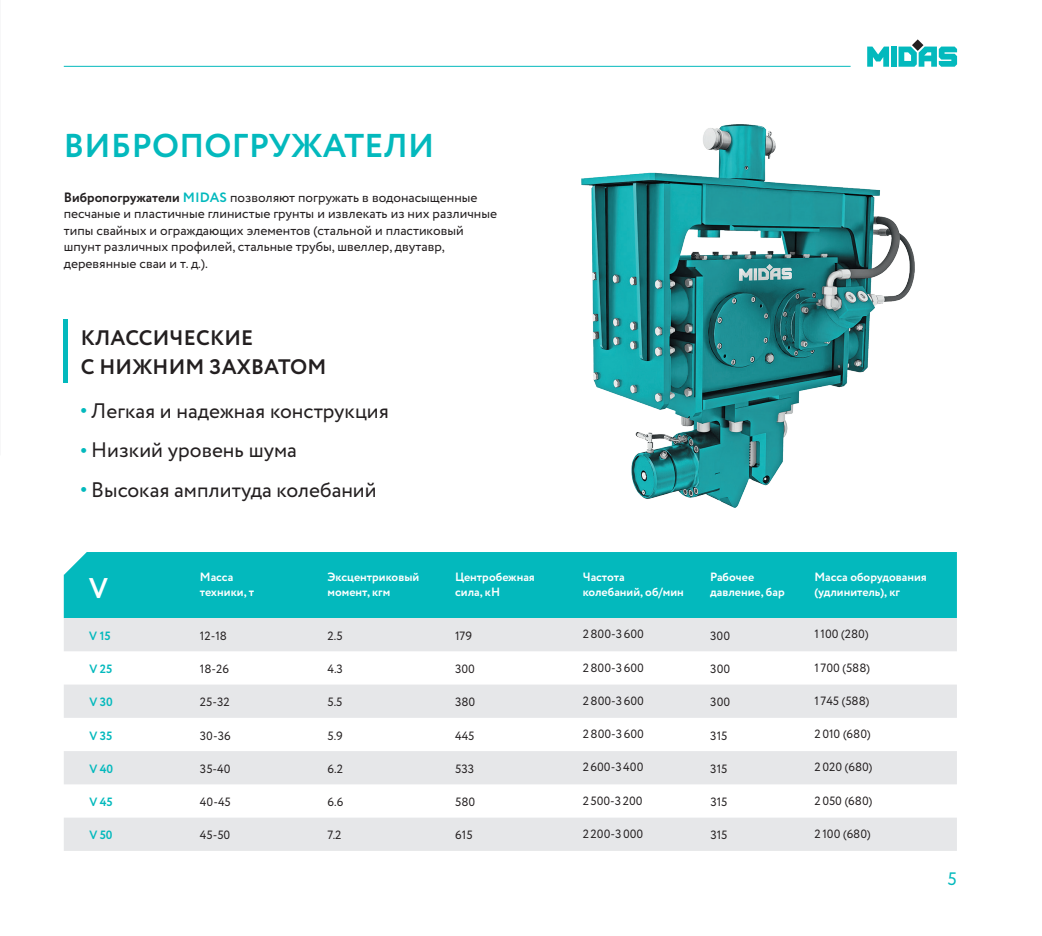
<style>
.page{position:relative;width:1042px;height:936px;background:#fff}
.page>*{position:absolute;margin:0;border:0;box-sizing:border-box;transform-origin:0 0}
.t1{font:700 33px "Circe";letter-spacing:.01em;color:#03b9bd}
.t2{font:700 28.5px "Circe";color:#fff}
.t3{font:21px "Circe";color:#231f20}
.t4{font:700 21px/28.8px "Circe";letter-spacing:.01em;color:#231f20}
.t5{font:18px "Circe";color:#03b9bd}
.t6{font:13.5px/16.5px "Circe";color:#231f20}
.t7{font:12px "Circe";color:#231f20}
.t8{font:700 12px/14.4px "Circe";color:#fff}
.t9{font:700 12px "Circe";color:#03b9bd}
.s1{font-weight:700}
.s2{font-weight:700;color:#03b9bd}
</style>
<div class="page">
<hr style="left:0;top:0;width:1px;height:455px;background:#e6e7e9">
<img style="left:581px;top:125px;width:334px;height:382px">
<div style="left:64px;top:552px;width:893px;height:66px;background:#03b9bd"></div>
<svg style="left:64px;top:618px;width:893px;height:232px;fill:#e6e7e9"></svg>
<svg style="left:63px;top:552px;width:24px;height:23px"></svg>
<hr style="left:64px;top:319px;width:4px;height:64px;background:#03b9bd">
<hr style="left:64px;top:66px;width:786px;height:1px;background:#03b9bd">
<svg style="left:867px;top:47px;width:22px;height:20px"></svg>
<div style="left:891px;top:47px;width:5px;height:20px;background:#03b9bd"></div>
<svg style="left:898px;top:39px;width:59px;height:28px"></svg>
<h1 class="t1" style="left:64px;top:124px;width:372px">ВИБРОПОГРУЖАТЕЛИ</h1>
<p class="t6" style="left:64px;top:189px;width:435px"><span class="s1">Вибропогружатели</span> <span class="s2">MIDAS</span> позволяют погружать в водонасыщенные песчаные и пластичные глинистые грунты и извлекать из них различные типы свайных и ограждающих элементов (стальной и пластиковый шпунт различных профилей, стальные трубы, швеллер, двутавр, деревянные сваи и т. д.).</p>
<h3 class="t4" style="left:81px;top:324px;width:247px">КЛАССИЧЕСКИЕ<br>С НИЖНИМ ЗАХВАТОМ</h3>
<h3 class="t3" style="left:81px;top:396px;width:309px"><span class="s2">•</span> Легкая и надежная конструкция</h3>
<h3 class="t3" style="left:81px;top:436px;width:218px"><span class="s2">•</span> Низкий уровень шума</h3>
<h3 class="t3" style="left:81px;top:475px;width:297px"><span class="s2">•</span> Высокая амплитуда колебаний</h3>
<h2 class="t2" style="left:89px;top:569px;width:20px">V</h2>
<p class="t8" style="left:200px;top:570px;width:56px">Масса техники, т</p>
<p class="t8" style="left:327px;top:570px;width:93px">Эксцентриковый момент, кгм</p>
<p class="t8" style="left:455px;top:570px;width:81px">Центробежная сила, кН</p>
<p class="t8" style="left:583px;top:570px;width:103px">Частота колебаний, об/мин</p>
<p class="t8" style="left:710px;top:570px;width:76px">Рабочее давление, бар</p>
<p class="t8" style="left:814px;top:570px;width:114px">Масса оборудования (удлинитель), кг</p>
<p class="t9" style="left:89px;top:627px;width:23px">V 15</p>
<p class="t7" style="left:200px;top:627px;width:29px">12-18</p>
<p class="t7" style="left:327px;top:627px;width:17px">2.5</p>
<p class="t7" style="left:455px;top:627px;width:18px">179</p>
<p class="t7" style="left:583px;top:626px;width:63px">2800-3600</p>
<p class="t7" style="left:710px;top:627px;width:21px">300</p>
<p class="t7" style="left:814px;top:626px;width:56px">1100 (280)</p>
<p class="t9" style="left:89px;top:660px;width:24px">V 25</p>
<p class="t7" style="left:200px;top:661px;width:31px">18-26</p>
<p class="t7" style="left:327px;top:661px;width:17px">4.3</p>
<p class="t7" style="left:455px;top:661px;width:21px">300</p>
<p class="t7" style="left:583px;top:659px;width:63px">2800-3600</p>
<p class="t7" style="left:710px;top:661px;width:21px">300</p>
<p class="t7" style="left:814px;top:659px;width:57px">1 700 (588)</p>
<p class="t9" style="left:89px;top:694px;width:25px">V 30</p>
<p class="t7" style="left:200px;top:694px;width:31px">25-32</p>
<p class="t7" style="left:327px;top:694px;width:16px">5.5</p>
<p class="t7" style="left:455px;top:694px;width:22px">380</p>
<p class="t7" style="left:583px;top:692px;width:63px">2800-3600</p>
<p class="t7" style="left:710px;top:694px;width:21px">300</p>
<p class="t7" style="left:814px;top:692px;width:56px">1 745 (588)</p>
<p class="t9" style="left:89px;top:727px;width:24px">V 35</p>
<p class="t7" style="left:200px;top:727px;width:32px">30-36</p>
<p class="t7" style="left:327px;top:727px;width:17px">5.9</p>
<p class="t7" style="left:455px;top:727px;width:21px">445</p>
<p class="t7" style="left:583px;top:726px;width:63px">2800-3600</p>
<p class="t7" style="left:710px;top:727px;width:19px">315</p>
<p class="t7" style="left:814px;top:726px;width:58px">2010 (680)</p>
<p class="t9" style="left:89px;top:760px;width:25px">V 40</p>
<p class="t7" style="left:200px;top:760px;width:32px">35-40</p>
<p class="t7" style="left:327px;top:760px;width:17px">6.2</p>
<p class="t7" style="left:455px;top:760px;width:20px">533</p>
<p class="t7" style="left:583px;top:759px;width:62px">2600-3400</p>
<p class="t7" style="left:710px;top:760px;width:19px">315</p>
<p class="t7" style="left:814px;top:759px;width:59px">2020 (680)</p>
<p class="t9" style="left:89px;top:793px;width:25px">V 45</p>
<p class="t7" style="left:200px;top:794px;width:32px">40-45</p>
<p class="t7" style="left:327px;top:794px;width:17px">6.6</p>
<p class="t7" style="left:455px;top:794px;width:22px">580</p>
<p class="t7" style="left:583px;top:792px;width:61px">2500-3200</p>
<p class="t7" style="left:710px;top:794px;width:19px">315</p>
<p class="t7" style="left:814px;top:792px;width:59px">2050 (680)</p>
<p class="t9" style="left:89px;top:827px;width:25px">V 50</p>
<p class="t7" style="left:200px;top:827px;width:32px">45-50</p>
<p class="t7" style="left:327px;top:827px;width:15px">7.2</p>
<p class="t7" style="left:455px;top:827px;width:19px">615</p>
<p class="t7" style="left:583px;top:825px;width:62px">2200-3000</p>
<p class="t7" style="left:710px;top:827px;width:19px">315</p>
<p class="t7" style="left:814px;top:825px;width:58px">2100 (680)</p>
<h3 class="t5" style="left:947px;top:866px;width:11px">5</h3>
</div>
